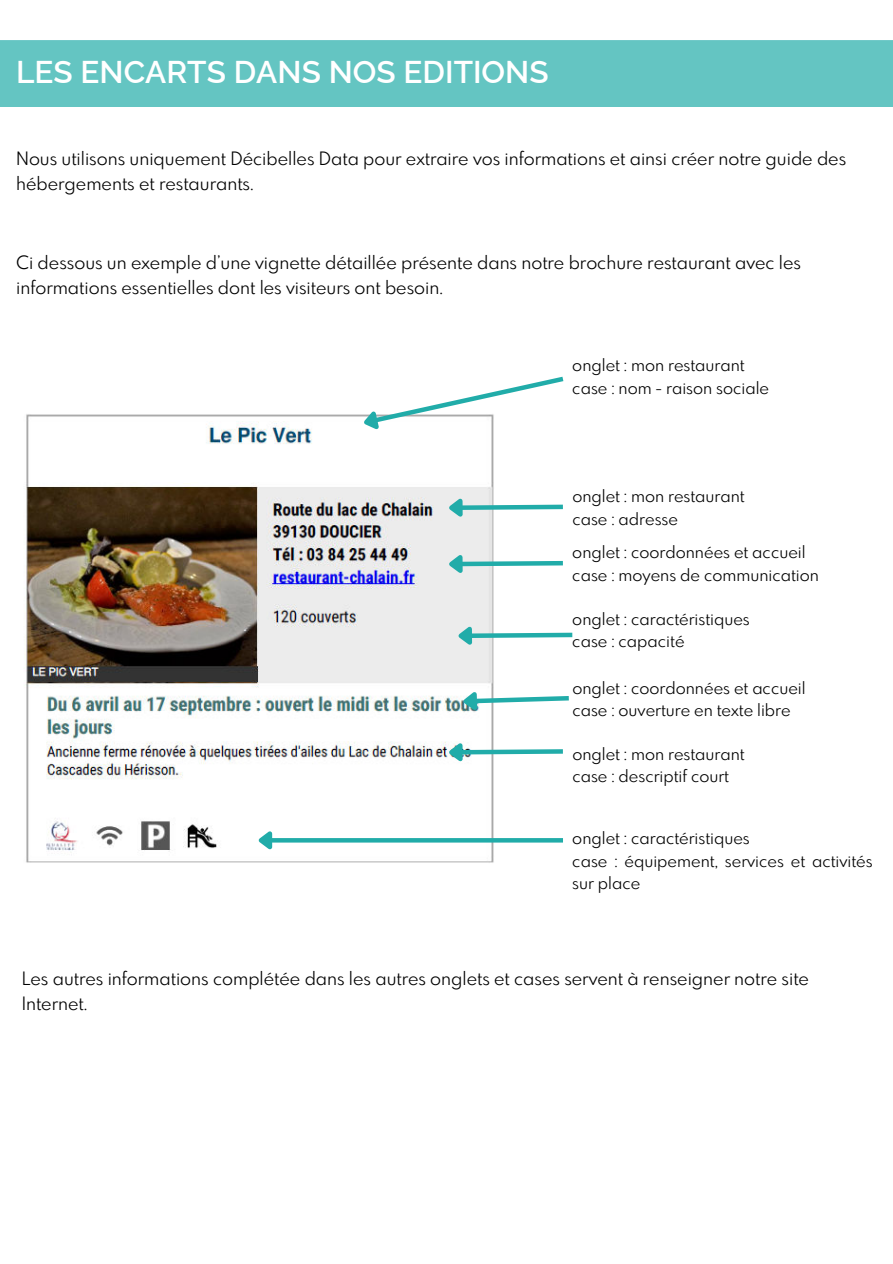
<style>
.page{position:relative;width:893px;height:1264px;background:#fff}
.page>*{position:absolute;margin:0;border:0;box-sizing:border-box;transform-origin:0 0}
.t1{font:600 31.5px "Raleway";color:#fff}
.t2{font:18px/24.8px "Spartan MB";color:#000}
.t3{font:16.5px/22.5px "Spartan MB";color:#000}
</style>
<div class="page">
<div style="left:0;top:40px;width:892px;height:66px;background:#64c5c2"></div>
<img style="left:26px;top:414px;width:475px;height:449px">
<svg style="left:444px;top:736px;width:119px;height:29px"></svg>
<svg style="left:444px;top:492px;width:119px;height:28px"></svg>
<svg style="left:444px;top:548px;width:119px;height:29px"></svg>
<svg style="left:276px;top:838px;width:287px;height:4px"></svg>
<svg style="left:253px;top:824px;width:23px;height:29px"></svg>
<svg style="left:359px;top:376px;width:205px;height:57px"></svg>
<svg style="left:453px;top:620px;width:120px;height:28px"></svg>
<svg style="left:458px;top:685px;width:111px;height:29px"></svg>
<h1 class="t1" style="left:16px;top:47px;width:534px">LES ENCARTS DANS NOS EDITIONS</h1>
<p class="t2" style="left:16px;top:145px;width:831px">Nous utilisons uniquement Décibelles Data pour extraire vos informations et ainsi créer notre guide des hébergements et restaurants.</p>
<p class="t2" style="left:16px;top:250px;width:786px">Ci dessous un exemple d’une vignette détaillée présente dans notre brochure restaurant avec les informations essentielles dont les visiteurs ont besoin.</p>
<p class="t3" style="left:572px;top:354px;width:198px">onglet : mon restaurant case : nom - raison sociale</p>
<p class="t3" style="left:572px;top:484px;width:174px">onglet : mon restaurant case : adresse</p>
<p class="t3" style="left:572px;top:540px;width:248px">onglet : coordonnées et accueil case : moyens de communication</p>
<p class="t3" style="left:572px;top:607px;width:179px">onglet : caractéristiques case : capacité</p>
<p class="t3" style="left:572px;top:675px;width:235px">onglet : coordonnées et accueil case : ouverture en texte libre</p>
<p class="t3" style="left:572px;top:742px;width:174px">onglet : mon restaurant case : descriptif court</p>
<p class="t3" style="left:572px;top:826px;width:302px">onglet : caractéristiques<br>case : équipement, services et activités sur place</p>
<p class="t2" style="left:22px;top:965px;width:788px">Les autres informations complétée dans les autres onglets et cases servent à renseigner notre site<br>Internet.</p>
</div>
